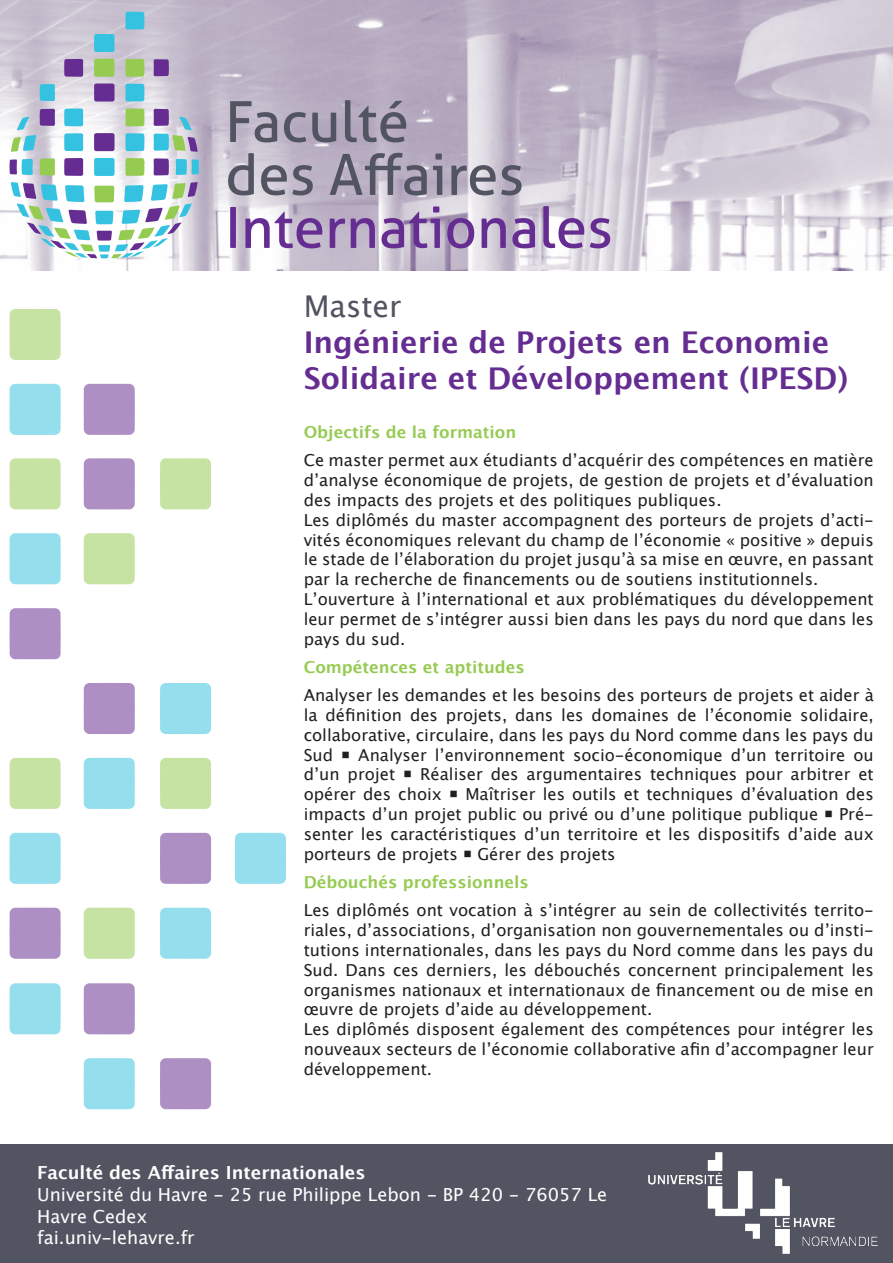
<style>
.page{position:relative;width:893px;height:1263px;background:#fff}
.page>*{position:absolute;margin:0;border:0;box-sizing:border-box;transform-origin:0 0}
.t1{font:700 30px/36px "Lucida Grande";color:#652d91}
.t2{font:30px "Lucida Grande";color:#525461}
.t3{font:18px/21.6px "Lucida Grande";color:#fff}
.t4{font:700 18px "Lucida Grande";color:#fff}
.t5{font:16.5px/19.8px "Lucida Grande";color:#231f20}
.t6{font:700 16.5px "Lucida Grande";color:#96cb52}
</style>
<div class="page">
<img style="left:0;top:0;width:893px;height:270px">
<div style="left:0;top:1145px;width:893px;height:118px;background:#525461"></div>
<div style="left:160px;top:1058px;width:51px;height:51px;background:#ad8fc4"></div>
<div style="left:84px;top:1058px;width:51px;height:51px;background:#94deee"></div>
<div style="left:84px;top:983px;width:51px;height:51px;background:#ad8fc4"></div>
<div style="left:10px;top:983px;width:51px;height:51px;background:#94deee"></div>
<div style="left:10px;top:908px;width:51px;height:51px;background:#ad8fc4"></div>
<div style="left:10px;top:833px;width:51px;height:51px;background:#94deee"></div>
<div style="left:160px;top:458px;width:51px;height:51px;background:#c7e3a3"></div>
<div style="left:84px;top:908px;width:51px;height:51px;background:#c7e3a3"></div>
<div style="left:160px;top:908px;width:51px;height:51px;background:#94deee"></div>
<div style="left:160px;top:833px;width:51px;height:51px;background:#ad8fc4"></div>
<div style="left:10px;top:758px;width:51px;height:51px;background:#c7e3a3"></div>
<div style="left:84px;top:683px;width:51px;height:51px;background:#ad8fc4"></div>
<div style="left:84px;top:758px;width:51px;height:51px;background:#94deee"></div>
<div style="left:160px;top:758px;width:51px;height:51px;background:#c7e3a3"></div>
<div style="left:160px;top:683px;width:51px;height:51px;background:#94deee"></div>
<div style="left:10px;top:608px;width:51px;height:51px;background:#ad8fc4"></div>
<div style="left:235px;top:833px;width:51px;height:51px;background:#94deee"></div>
<div style="left:10px;top:533px;width:51px;height:51px;background:#94deee"></div>
<div style="left:10px;top:458px;width:51px;height:51px;background:#c7e3a3"></div>
<div style="left:84px;top:458px;width:51px;height:51px;background:#ad8fc4"></div>
<div style="left:84px;top:533px;width:51px;height:51px;background:#c7e3a3"></div>
<div style="left:10px;top:384px;width:51px;height:51px;background:#94deee"></div>
<div style="left:10px;top:309px;width:51px;height:51px;background:#c7e3a3"></div>
<div style="left:84px;top:384px;width:51px;height:51px;background:#ad8fc4"></div>
<img style="left:648px;top:1152px;width:230px;height:101px">
<svg style="left:230px;top:101px;width:47px;height:41px;background:#9591a0"></svg>
<svg style="left:284px;top:112px;width:22px;height:30px"></svg>
<svg style="left:312px;top:113px;width:24px;height:29px"></svg>
<svg style="left:345px;top:100px;width:61px;height:42px;background:#908a9c"></svg>
<svg style="left:228px;top:153px;width:26px;height:42px"></svg>
<svg style="left:261px;top:165px;width:52px;height:30px;background:#938f9d"></svg>
<svg style="left:330px;top:153px;width:97px;height:42px;background:#948e9f"></svg>
<svg style="left:433px;top:153px;width:9px;height:42px"></svg>
<svg style="left:451px;top:165px;width:71px;height:30px;background:#9692a0"></svg>
<svg style="left:230px;top:207px;width:6px;height:41px"></svg>
<svg style="left:245px;top:212px;width:77px;height:36px"></svg>
<svg style="left:330px;top:219px;width:15px;height:29px"></svg>
<svg style="left:351px;top:218px;width:24px;height:30px"></svg>
<svg style="left:381px;top:206px;width:59px;height:42px;background:#a990bc"></svg>
<svg style="left:447px;top:218px;width:27px;height:30px"></svg>
<svg style="left:482px;top:218px;width:24px;height:30px"></svg>
<svg style="left:512px;top:218px;width:23px;height:30px"></svg>
<svg style="left:543px;top:206px;width:41px;height:42px"></svg>
<svg style="left:590px;top:218px;width:20px;height:30px"></svg>
<svg style="left:154px;top:158px;width:15px;height:17px"></svg>
<svg style="left:94px;top:84px;width:21px;height:18px"></svg>
<svg style="left:64px;top:59px;width:19px;height:18px"></svg>
<svg style="left:154px;top:59px;width:15px;height:17px"></svg>
<svg style="left:64px;top:158px;width:19px;height:18px"></svg>
<svg style="left:94px;top:133px;width:21px;height:18px"></svg>
<svg style="left:125px;top:158px;width:19px;height:18px"></svg>
<svg style="left:125px;top:108px;width:19px;height:18px"></svg>
<svg style="left:40px;top:158px;width:15px;height:17px"></svg>
<svg style="left:94px;top:59px;width:21px;height:18px"></svg>
<svg style="left:94px;top:158px;width:21px;height:18px"></svg>
<svg style="left:64px;top:133px;width:19px;height:18px"></svg>
<svg style="left:125px;top:133px;width:19px;height:18px"></svg>
<svg style="left:64px;top:108px;width:19px;height:18px"></svg>
<svg style="left:125px;top:84px;width:19px;height:18px"></svg>
<svg style="left:40px;top:84px;width:15px;height:17px"></svg>
<svg style="left:125px;top:59px;width:19px;height:18px"></svg>
<svg style="left:94px;top:34px;width:21px;height:18px"></svg>
<svg style="left:125px;top:12px;width:19px;height:18px"></svg>
<svg style="left:11px;top:109px;width:44px;height:43px;background:#b4bece"></svg>
<svg style="left:176px;top:159px;width:23px;height:16px"></svg>
<svg style="left:10px;top:159px;width:23px;height:16px"></svg>
<svg style="left:154px;top:109px;width:44px;height:43px;background:#9fafc2"></svg>
<svg style="left:11px;top:182px;width:187px;height:76px"></svg>
<h1 class="t2" style="left:304px;top:293px;width:99px">Master</h1>
<h1 class="t1" style="left:304px;top:326px;width:546px">Ingénierie de Projets en Economie<br>Solidaire et Développement (IPESD)</h1>
<p class="t6" style="left:304px;top:425px;width:214px">Objectifs de la formation</p>
<p class="t5" style="left:304px;top:452px;width:572px">Ce master permet aux étudiants dʼacquérir des compétences en matière dʼanalyse économique de projets, de gestion de projets et dʼévaluation des impacts des projets et des politiques publiques.<br>Les diplômés du master accompagnent des porteurs de projets dʼacti&shy;vités économiques relevant du champ de lʼéconomie « positive » depuis le stade de lʼélaboration du projet jusquʼà sa mise en œuvre, en passant par la recherche de financements ou de soutiens institutionnels.<br>Lʼouverture à lʼinternational et aux problématiques du développement leur permet de sʼintégrer aussi bien dans les pays du nord que dans les pays du sud.</p>
<p class="t6" style="left:304px;top:660px;width:223px">Compétences et aptitudes</p>
<p class="t5" style="left:304px;top:687px;width:572px;text-align:justify">Analyser les demandes et les besoins des porteurs de projets et aider à la définition des projets, dans les domaines de lʼéconomie solidaire, collaborative, circulaire, dans les pays du Nord comme dans les pays du Sud ◼ Analyser lʼenvironnement socio-économique dʼun territoire ou dʼun projet ◼ Réaliser des argumentaires techniques pour arbitrer et opérer des choix ◼ Maîtriser les outils et techniques dʼévaluation des impacts dʼun projet public ou privé ou dʼune politique publique ◼ Pré&shy;senter les caractéristiques dʼun territoire et les dispositifs dʼaide aux porteurs de projets ◼ Gérer des projets</p>
<p class="t6" style="left:304px;top:875px;width:227px">Débouchés professionnels</p>
<p class="t5" style="left:304px;top:902px;width:572px">Les diplômés ont vocation à sʼintégrer au sein de collectivités territo&shy;riales, dʼassociations, dʼorganisation non gouvernementales ou dʼinsti&shy;tutions internationales, dans les pays du Nord comme dans les pays du Sud. Dans ces derniers, les débouchés concernent principalement les organismes nationaux et internationaux de financement ou de mise en œuvre de projets dʼaide au développement.<br>Les diplômés disposent également des compétences pour intégrer les nouveaux secteurs de lʼéconomie collaborative afin dʼaccompagner leur développement.</p>
<p class="t4" style="left:37px;top:1165px;width:330px">Faculté des Affaires Internationales</p>
<p class="t3" style="left:37px;top:1185px;width:572px">Université du Havre - 25 rue Philippe Lebon - BP 420 - 76057 Le<br>Havre Cedex<br>fai.univ-lehavre.fr</p>
</div>
